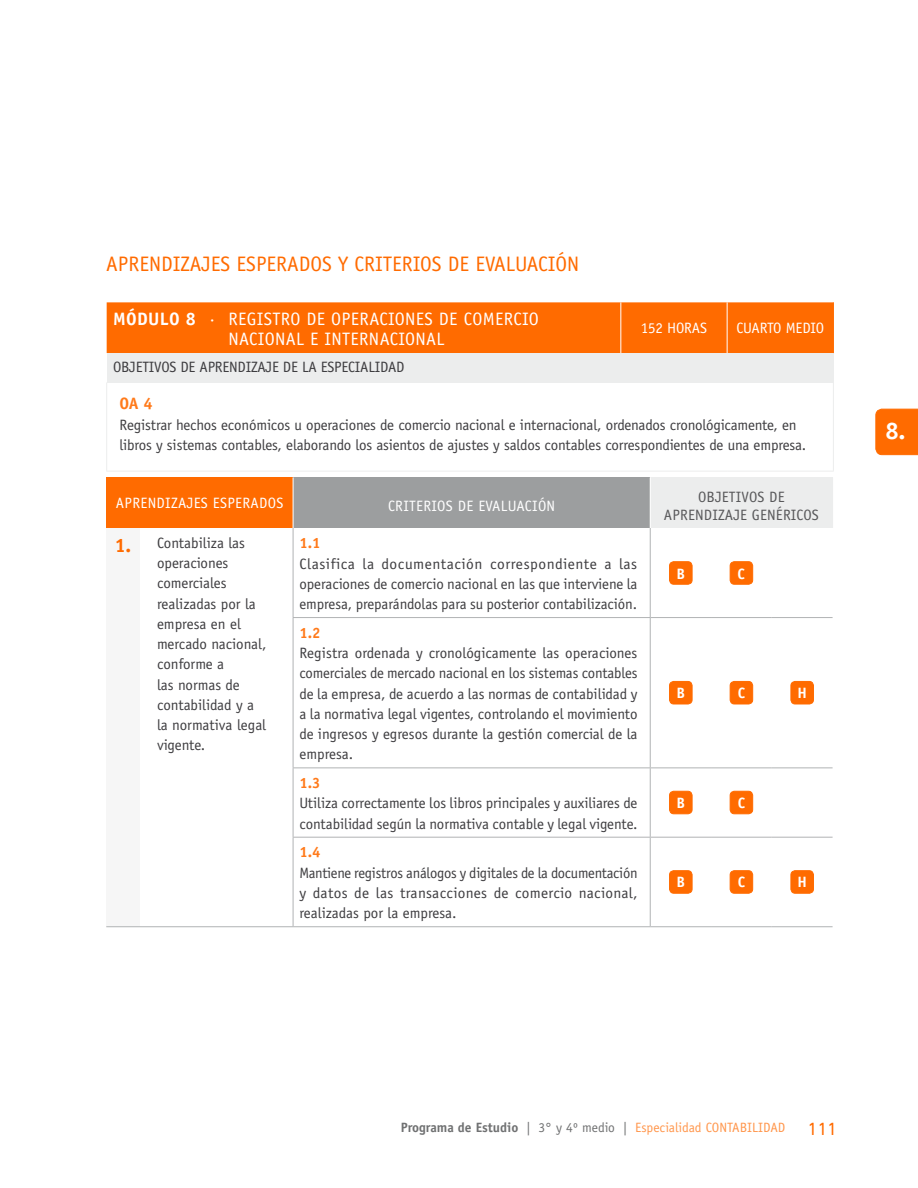
<style>
.page{position:relative;width:918px;height:1188px;background:#fff}
.page>*{position:absolute;margin:0;border:0;box-sizing:border-box;transform-origin:0 0}
.t1{font:700 24px "Officina Sans";color:#fff}
.t2{font:21px "Officina Sans";color:#ff6b00}
.t3{font:18px/19.5px "Officina Sans";letter-spacing:.02em;color:#fff}
.t4{font:700 16.5px "Officina Sans";color:#ff7a1a}
.t5{font:15px/20.2px "Officina Sans";letter-spacing:-.005em;color:#3e3d40}
.t6{font:15px "Officina Sans";letter-spacing:.02em;color:#fff}
.t7{font:15px "Officina Sans";letter-spacing:.01em;color:#58585a}
.t8{font:700 15px "Officina Sans";color:#ff7a1a}
.t9{font:700 15px "Officina Sans";color:#fff}
.t10{font:13.5px "Officina Sans";color:#ff974d}
.s1{font-weight:700}
.s2{font-weight:700;font-size:19.5px;color:#ff6b00}
.s3{font-weight:700;color:#707172}
.s4{color:#707172}
.s5{font-family:"DIN Next LT Pro";font-size:18px;color:#ff6b00}
</style>
<div class="page">
<hr style="left:106px;top:382px;width:1px;height:89px;background:#eceded">
<hr style="left:833px;top:382px;width:1px;height:89px;background:#eceded">
<hr style="left:106px;top:471px;width:515px;height:1px;background:#eceded">
<hr style="left:621px;top:471px;width:106px;height:1px;background:#eceded">
<hr style="left:727px;top:471px;width:107px;height:1px;background:#eceded">
<svg style="left:107px;top:302px;width:727px;height:80px;background:#f89b57"></svg>
<hr style="left:727px;top:302px;width:1px;height:51px;background:#fff">
<hr style="left:833px;top:302px;width:1px;height:51px;background:#ff6b00">
<hr style="left:620px;top:302px;width:1px;height:51px;background:#fff">
<div style="left:106px;top:477px;width:187px;height:51px;background:#ff6b00"></div>
<div style="left:293px;top:477px;width:357px;height:51px;background:#9c9e9f"></div>
<div style="left:650px;top:477px;width:183px;height:51px;background:#eceded"></div>
<div style="left:106px;top:528px;width:34px;height:399px;background:#f6f6f6"></div>
<hr style="left:650px;top:477px;width:1px;height:51px;background:#fff">
<hr style="left:293px;top:477px;width:1px;height:51px;background:#fff">
<hr style="left:650px;top:618px;width:1px;height:149px;background:#b1b3b4">
<hr style="left:650px;top:768px;width:1px;height:69px;background:#b1b3b4">
<hr style="left:650px;top:838px;width:1px;height:88px;background:#b1b3b4">
<hr style="left:772px;top:617px;width:61px;height:1px;background:#b1b3b4">
<hr style="left:772px;top:767px;width:61px;height:1px;background:#b1b3b4">
<hr style="left:772px;top:837px;width:61px;height:1px;background:#b1b3b4">
<hr style="left:772px;top:926px;width:61px;height:1px;background:#b1b3b4">
<hr style="left:293px;top:617px;width:357px;height:1px;background:#b1b3b4">
<hr style="left:650px;top:617px;width:61px;height:1px;background:#b1b3b4">
<hr style="left:711px;top:617px;width:61px;height:1px;background:#b1b3b4">
<hr style="left:293px;top:767px;width:357px;height:1px;background:#b1b3b4">
<hr style="left:650px;top:767px;width:61px;height:1px;background:#b1b3b4">
<hr style="left:711px;top:767px;width:61px;height:1px;background:#b1b3b4">
<hr style="left:650px;top:837px;width:61px;height:1px;background:#b1b3b4">
<hr style="left:711px;top:837px;width:61px;height:1px;background:#b1b3b4">
<hr style="left:650px;top:926px;width:61px;height:1px;background:#b1b3b4">
<hr style="left:711px;top:926px;width:61px;height:1px;background:#b1b3b4">
<hr style="left:293px;top:837px;width:357px;height:1px;background:#b1b3b4">
<hr style="left:293px;top:926px;width:357px;height:1px;background:#b1b3b4">
<hr style="left:293px;top:528px;width:1px;height:89px;background:#b1b3b4">
<hr style="left:293px;top:618px;width:1px;height:149px;background:#b1b3b4">
<hr style="left:293px;top:768px;width:1px;height:69px;background:#b1b3b4">
<hr style="left:293px;top:838px;width:1px;height:88px;background:#b1b3b4">
<hr style="left:140px;top:926px;width:153px;height:1px;background:#b1b3b4">
<hr style="left:106px;top:926px;width:34px;height:1px;background:#b1b3b4">
<hr style="left:650px;top:528px;width:1px;height:89px;background:#b1b3b4">
<div style="left:670px;top:562px;width:22px;height:22px;background:#ff6b00;border-radius:4px"></div>
<div style="left:669px;top:561px;width:23px;height:23px;border:1px solid #ff6b00;border-radius:4px"></div>
<div style="left:730px;top:562px;width:23px;height:22px;background:#ff6b00;border-radius:4px"></div>
<div style="left:730px;top:561px;width:23px;height:23px;border:1px solid #ff6b00;border-radius:4px"></div>
<div style="left:670px;top:681px;width:22px;height:23px;background:#ff6b00;border-radius:4px"></div>
<div style="left:669px;top:681px;width:23px;height:23px;border:1px solid #ff6b00;border-radius:4px"></div>
<div style="left:730px;top:681px;width:23px;height:23px;background:#ff6b00;border-radius:4px"></div>
<div style="left:730px;top:681px;width:23px;height:23px;border:1px solid #ff6b00;border-radius:4px"></div>
<div style="left:791px;top:681px;width:22px;height:23px;background:#ff6b00;border-radius:4px"></div>
<div style="left:791px;top:681px;width:23px;height:23px;border:1px solid #ff6b00;border-radius:4px"></div>
<div style="left:670px;top:791px;width:22px;height:23px;background:#ff6b00;border-radius:4px"></div>
<div style="left:669px;top:791px;width:23px;height:23px;border:1px solid #ff6b00;border-radius:4px"></div>
<div style="left:730px;top:791px;width:23px;height:23px;background:#ff6b00;border-radius:4px"></div>
<div style="left:730px;top:791px;width:23px;height:23px;border:1px solid #ff6b00;border-radius:4px"></div>
<div style="left:670px;top:871px;width:22px;height:22px;background:#ff6b00;border-radius:4px"></div>
<div style="left:669px;top:870px;width:23px;height:23px;border:1px solid #ff6b00;border-radius:4px"></div>
<div style="left:730px;top:871px;width:23px;height:22px;background:#ff6b00;border-radius:4px"></div>
<div style="left:730px;top:870px;width:23px;height:23px;border:1px solid #ff6b00;border-radius:4px"></div>
<div style="left:791px;top:871px;width:22px;height:22px;background:#ff6b00;border-radius:4px"></div>
<div style="left:791px;top:870px;width:23px;height:23px;border:1px solid #ff6b00;border-radius:4px"></div>
<svg style="left:875px;top:409px;width:43px;height:46px;background:#ff6d04"></svg>
<h2 class="t2" style="left:106px;top:251px;width:475px">APRENDIZAJES ESPERADOS Y CRITERIOS DE EVALUACIÓN</h2>
<p class="t3" style="left:229px;top:309px;width:312px;text-indent:-116px"><span class="s1">MóDULO 8</span> · REGISTRO DE OPERACIONES DE COMERCIO<br>NACIONAL E INTERNACIONAL</p>
<p class="t6" style="left:641px;top:319px;width:44px">152 Horas</p>
<p class="t6" style="left:736px;top:319px;width:9px">cuarto</p>
<p class="t6" style="left:786px;top:319px;width:38px">Medio</p>
<p class="t5" style="left:113px;top:357px;width:9px">objet</p>
<p class="t5" style="left:149px;top:357px;width:14px">ivos</p>
<p class="t5" style="left:181px;top:357px;width:36px">de Aprend</p>
<p class="t5" style="left:246px;top:357px;width:14px">izaje</p>
<p class="t5" style="left:283px;top:357px;width:46px">de la espec</p>
<p class="t5" style="left:355px;top:357px;width:34px">ialidad</p>
<p class="t4" style="left:119px;top:393px;width:35px">OA 4</p>
<p class="t5" style="left:119px;top:414px;width:688px">Registrar hechos económicos u operaciones de comercio nacional e internacional, ordenados cronológicamente, en libros y sistemas contables, elaborando los asientos de ajustes y saldos contables correspondientes de una empresa.</p>
<p class="t6" style="left:116px;top:495px;width:18px">Aprend</p>
<p class="t6" style="left:165px;top:495px;width:15px">izajes</p>
<p class="t6" style="left:213px;top:495px;width:17px">Esperados</p>
<p class="t6" style="left:388px;top:497px;width:159px">Criterios de Eva luación</p>
<p class="t7" style="left:698px;top:488px;width:17px">Objet</p>
<p class="t7" style="left:736px;top:488px;width:15px">ivos</p>
<p class="t7" style="left:769px;top:488px;width:8px">de</p>
<p class="t7" style="left:664px;top:506px;width:18px">Aprend</p>
<p class="t7" style="left:712px;top:506px;width:14px">izaje</p>
<p class="t7" style="left:752px;top:506px;width:17px">Genér</p>
<p class="t7" style="left:791px;top:506px;width:14px">icos</p>
<p class="t5" style="left:157px;top:533px;width:111px;text-indent:-42px"><span class="s2">1.</span> Contabiliza las operaciones comerciales realizadas por la empresa en el mercado nacional, conforme a<br>las normas de contabilidad y a la normativa legal vigente.</p>
<p class="t8" style="left:299px;top:534px;width:23px">1.1</p>
<p class="t5" style="left:299px;top:553px;width:340px;text-align:justify">Clasifica la documentación correspondiente a las operaciones de comercio nacional en las que interviene la empresa, preparándolas para su posterior contabilización.</p>
<p class="t9" style="left:677px;top:564px;width:10px">B</p>
<p class="t9" style="left:738px;top:564px;width:9px">C</p>
<p class="t8" style="left:299px;top:623px;width:23px">1.2</p>
<p class="t5" style="left:299px;top:643px;width:340px;text-align:justify">Registra ordenada y cronológicamente las operaciones comerciales de mercado nacional en los sistemas contables de la empresa, de acuerdo a las normas de contabilidad y a la normativa legal vigentes, controlando el movimiento de ingresos y egresos durante la gestión comercial de la empresa.</p>
<p class="t9" style="left:677px;top:683px;width:10px">B</p>
<p class="t9" style="left:738px;top:683px;width:9px">C</p>
<p class="t9" style="left:798px;top:683px;width:11px">H</p>
<p class="t8" style="left:299px;top:774px;width:23px">1.3</p>
<p class="t5" style="left:299px;top:793px;width:339px">Utiliza correctamente los libros principales y auxiliares de contabilidad según la normativa contable y legal vigente.</p>
<p class="t9" style="left:677px;top:793px;width:10px">B</p>
<p class="t9" style="left:738px;top:793px;width:9px">C</p>
<p class="t8" style="left:299px;top:843px;width:23px">1.4</p>
<p class="t5" style="left:299px;top:863px;width:340px;text-align:justify">Mantiene registros análogos y digitales de la documentación y datos de las transacciones de comercio nacional, realizadas por la empresa.</p>
<p class="t9" style="left:677px;top:873px;width:10px">B</p>
<p class="t9" style="left:738px;top:873px;width:9px">C</p>
<p class="t9" style="left:798px;top:873px;width:11px">H</p>
<h1 class="t1" style="left:885px;top:416px;width:21px">8.</h1>
<p class="t10" style="left:401px;top:1120px;width:438px"><span class="s3">Programa de Estudio</span> <span class="s4">| 3° y 4º medio |</span> Especialidad CONTABILIDAD <span class="s5">111</span></p>
</div>
